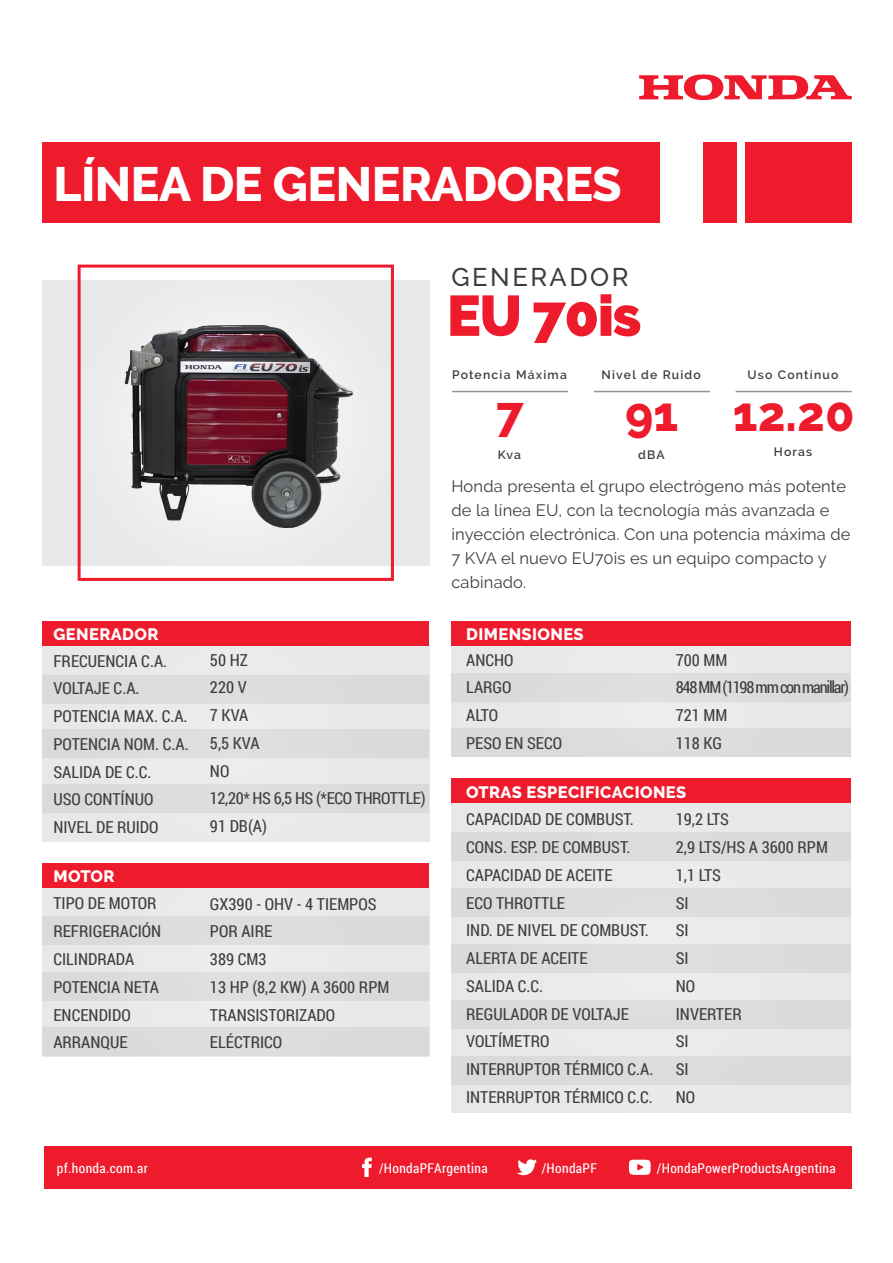
<style>
.page{position:relative;width:893px;height:1263px;background:#fff}
.page>*{position:absolute;margin:0;border:0;box-sizing:border-box;transform-origin:0 0}
.t1{font:900 57px "Raleway";letter-spacing:-.025em;color:#ee1b2d}
.t2{font:800 48px "Raleway";letter-spacing:-.01em;color:#fff}
.t3{font:800 48px "Raleway";color:#ee1b2d}
.t4{font:500 25.5px "Raleway";letter-spacing:.1em;color:#3e3e3f}
.t5{font:16.5px/27.8px "Roboto Condensed";color:#3e3e3f}
.t6{font:16.5px/24px "Raleway";letter-spacing:.01em;color:#3e3e3f}
.t7{font:16.5px/27.8px "Roboto Condensed";letter-spacing:-.025em;color:#3e3e3f}
.t8{font:800 16.5px "Raleway";letter-spacing:.025em;color:#fff}
.t9{font:16.5px/27.8px "Roboto Condensed";letter-spacing:-.075em;color:#3e3e3f}
.t10{font:13.5px "Roboto Condensed";letter-spacing:.025em;color:#fff}
.t11{font:600 12.15px "Raleway";letter-spacing:.1em;color:#3e3e3f}
</style>
<div class="page">
<div style="left:43px;top:886px;width:386px;height:170px;background:#e8e9ea"></div>
<div style="left:43px;top:917px;width:386px;height:28px;background:#dbdcdd"></div>
<div style="left:43px;top:972px;width:386px;height:28px;background:#dbdcdd"></div>
<div style="left:43px;top:1028px;width:386px;height:28px;background:#dadbdc"></div>
<div style="left:43px;top:864px;width:386px;height:24px;background:#ee1b2d"></div>
<div style="left:43px;top:643px;width:386px;height:199px;background:#e8e9ea"></div>
<div style="left:43px;top:784px;width:386px;height:29px;background:#dbdcdd"></div>
<div style="left:43px;top:730px;width:386px;height:28px;background:#dbdcdd"></div>
<div style="left:43px;top:675px;width:386px;height:28px;background:#dbdcdd"></div>
<div style="left:43px;top:621px;width:386px;height:24px;background:#ee1b2d"></div>
<div style="left:44px;top:1146px;width:808px;height:42px;background:#ee1b2d"></div>
<div style="left:43px;top:142px;width:617px;height:81px;background:#ee1b2d"></div>
<div style="left:43px;top:280px;width:386px;height:285px;background:#e7e8e9"></div>
<svg style="left:78px;top:265px;width:316px;height:316px"></svg>
<div style="left:451px;top:643px;width:399px;height:114px;background:#e9eaeb"></div>
<div style="left:451px;top:673px;width:399px;height:28px;background:#dbdcdd"></div>
<div style="left:451px;top:728px;width:399px;height:29px;background:#dbdcdd"></div>
<div style="left:451px;top:621px;width:399px;height:24px;background:#ee1b2d"></div>
<div style="left:451px;top:801px;width:399px;height:312px;background:#e8e9ea"></div>
<div style="left:451px;top:832px;width:399px;height:28px;background:#dadbdc"></div>
<div style="left:451px;top:888px;width:399px;height:28px;background:#dbdcdd"></div>
<div style="left:451px;top:944px;width:399px;height:28px;background:#dcddde"></div>
<div style="left:451px;top:1000px;width:399px;height:28px;background:#dbdcdd"></div>
<div style="left:451px;top:1056px;width:399px;height:28px;background:#dadbdc"></div>
<div style="left:451px;top:779px;width:399px;height:24px;background:#ee1b2d"></div>
<svg style="left:639px;top:74px;width:213px;height:26px"></svg>
<hr style="left:452px;top:391px;width:116px;height:1px;background:#939598">
<hr style="left:594px;top:391px;width:116px;height:1px;background:#939598">
<hr style="left:736px;top:391px;width:116px;height:1px;background:#939598">
<div style="left:745px;top:142px;width:107px;height:81px;background:#ee1b2d"></div>
<div style="left:704px;top:142px;width:33px;height:81px;background:#ee1b2d"></div>
<svg style="left:362px;top:1157px;width:10px;height:20px"></svg>
<svg style="left:517px;top:1159px;width:20px;height:16px"></svg>
<svg style="left:629px;top:1160px;width:22px;height:15px"></svg>
<img style="left:115px;top:307px;width:241px;height:240px">
<h2 class="t2" style="left:53px;top:157px;width:570px">LÍNEA DE GENERADORES</h2>
<h3 class="t4" style="left:451px;top:263px;width:179px">GENERADOR</h3>
<h1 class="t1" style="left:447px;top:283px;width:196px">EU 70is</h1>
<p class="t11" style="left:452px;top:368px;width:116px">Potencia Máxima</p>
<p class="t11" style="left:602px;top:368px;width:101px">Nivel de Ruido</p>
<p class="t11" style="left:748px;top:368px;width:92px">Uso Contínuo</p>
<h2 class="t3" style="left:496px;top:387px;width:29px">7</h2>
<h2 class="t3" style="left:625px;top:387px;width:55px">91</h2>
<h2 class="t3" style="left:733px;top:387px;width:123px">12.20</h2>
<p class="t11" style="left:498px;top:447px;width:25px">Kva</p>
<p class="t11" style="left:638px;top:447px;width:28px">dBA</p>
<p class="t11" style="left:774px;top:444px;width:40px">Horas</p>
<p class="t8" style="left:53px;top:625px;width:107px">GENERADOR</p>
<p class="t5" style="left:53px;top:646px;width:137px">FRECUENCIA C.A.<br>VOLTAJE C.A.<br>POTENCIA MAX. C.A.<br>POTENCIA NOM. C.A.<br>SALIDA DE C.C.<br>USO CONTÍNUO<br>NIVEL DE RUIDO</p>
<p class="t7" style="left:210px;top:645px;width:217px">50 HZ<br>220 V<br>7 KVA<br>5,5 KVA<br>NO<br>12,20* HS 6,5 HS (*ECO THROTTLE)<br>91 DB(A)</p>
<p class="t8" style="left:53px;top:867px;width:63px">MOTOR</p>
<p class="t5" style="left:53px;top:889px;width:109px">TIPO DE MOTOR<br>REFRIGERACIÓN<br>CILINDRADA<br>POTENCIA NETA<br>ENCENDIDO<br>ARRANQUE</p>
<p class="t5" style="left:210px;top:889px;width:181px">GX390 - OHV - 4 TIEMPOS<br>POR AIRE<br>389 CM3<br>13 HP (8,2 KW) A 3600 RPM<br>TRANSISTORIZADO<br>ELÉCTRICO</p>
<p class="t6" style="left:451px;top:474px;width:401px">Honda presenta el grupo electrógeno más potente de la línea EU, con la tecnología más avanzada e inyección electrónica. Con una potencia máxima de 7 KVA el nuevo EU70is es un equipo compacto y cabinado.</p>
<p class="t8" style="left:466px;top:625px;width:119px">DIMENSIONES</p>
<p class="t5" style="left:466px;top:645px;width:97px">ANCHO<br>LARGO<br>ALTO<br>PESO EN SECO</p>
<p class="t9" style="left:676px;top:645px;width:175px">700 MM<br>848 MM (1198 mm con manillar)<br>721 MM<br>118 KG</p>
<p class="t8" style="left:466px;top:783px;width:221px">OTRAS ESPECIFICACIONES</p>
<p class="t5" style="left:466px;top:805px;width:189px">CAPACIDAD DE COMBUST.<br>CONS. ESP. DE COMBUST.<br>CAPACIDAD DE ACEITE<br>ECO THROTTLE<br>IND. DE NIVEL DE COMBUST.<br>ALERTA DE ACEITE<br>SALIDA C.C.<br>REGULADOR DE VOLTAJE<br>VOLTÍMETRO<br>INTERRUPTOR TÉRMICO C.A.<br>INTERRUPTOR TÉRMICO C.C.</p>
<p class="t5" style="left:676px;top:805px;width:154px">19,2 LTS<br>2,9 LTS/HS A 3600 RPM<br>1,1 LTS<br>SI<br>SI<br>SI<br>NO<br>INVERTER<br>SI<br>SI<br>NO</p>
<p class="t10" style="left:57px;top:1158px;width:92px">pf.honda.com.ar</p>
<p class="t10" style="left:379px;top:1158px;width:110px">/HondaPFArgentina</p>
<p class="t10" style="left:542px;top:1158px;width:57px">/HondaPF</p>
<p class="t10" style="left:657px;top:1158px;width:180px">/HondaPowerProductsArgentina</p>
</div>
